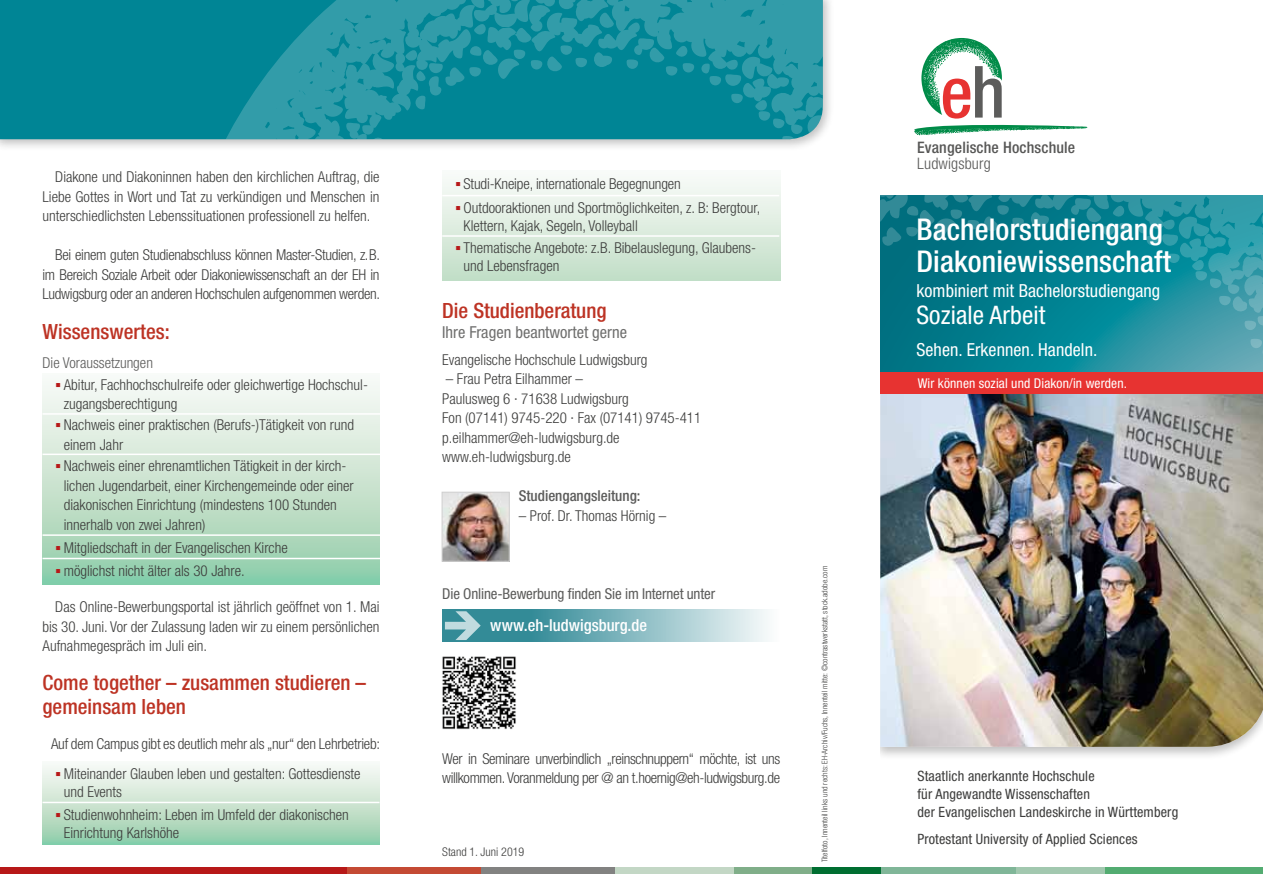
<style>
.page{position:relative;width:1263px;height:893px;background:#fff}
.page>*{position:absolute;margin:0;border:0;box-sizing:border-box;transform-origin:0 0}
.t1{font:500 condensed 30px/31.5px "Helvetica Neue LTW1 G";letter-spacing:.005em;color:#fff}
.t2{font:condensed 25.5px "Helvetica Neue LTW1 G";letter-spacing:.005em;color:#fff}
.t3{font:500 condensed 21px/24px "Helvetica Neue LTW1 G";color:#bd3324}
.t4{font:condensed 18px "Helvetica Neue LTW1 G";letter-spacing:.005em;color:#fff}
.t5{font:condensed 16.5px "Helvetica Neue LTW1 G";color:#6f6f6e}
.t6{font:500 condensed 16.5px "Helvetica Neue LTW1 G";color:#fff}
.t7{font:500 condensed 15.9px "Helvetica Neue LTW1 G";letter-spacing:.01em;color:#575756}
.t8{font:300 condensed 15.9px "Helvetica Neue LT";letter-spacing:.01em;color:#575756}
.t9{font:300 condensed 15px/19.5px "Helvetica Neue LT";color:#3c3c3b}
.t10{font:300 condensed 15px/19.5px "Helvetica Neue LT";letter-spacing:-.025em;color:#3c3c3b}
.t11{font:condensed 15px "Helvetica Neue LTW1 G";letter-spacing:-.01em;color:#5c5c5b}
.t12{font:500 condensed 15px "Helvetica Neue LTW1 G";color:#5c5c5b}
.t13{font:300 condensed 15px "Helvetica Neue LT";color:#5c5c5b}
.t14{font:condensed 14.25px/18px "Helvetica Neue LTW1 G";letter-spacing:.01em;color:#3c3c3b}
.t15{font:condensed 13.5px "Helvetica Neue LTW1 G";letter-spacing:.01em;color:#fff}
.t16{font:300 condensed 12px "Helvetica Neue LT";color:#3c3c3b}
.t17{font:300 condensed 7.8px "Helvetica Neue LT";color:#3c3c3b}
</style>
<div class="page">
<svg style="left:43px;top:765px;width:336px;height:80px;background:#c7e3cf"></svg>
<div style="left:871px;top:376px;width:392px;height:384px;background:#000;opacity:.25"></div>
<img style="left:880px;top:394px;width:383px;height:353px">
<svg style="left:880px;top:195px;width:383px;height:178px;background:#168695"></svg>
<div style="left:880px;top:373px;width:383px;height:21px;background:#e73331"></div>
<div style="left:442px;top:170px;width:338px;height:111px;background:linear-gradient(to bottom,#fbfcfb,#c2dec7)"></div>
<div style="left:0;top:0;width:835px;height:151px;background:#000;opacity:.25"></div>
<div style="left:0;top:0;width:40px;height:139px;background:#008595"></div>
<svg style="left:40px;top:0;width:783px;height:139px;background:#118d9c"></svg>
<svg style="left:914px;top:38px;width:174px;height:97px"></svg>
<svg style="left:43px;top:383px;width:336px;height:202px;background:#c7e3cf"></svg>
<div style="left:1016px;top:867px;width:89px;height:7px;background:#a2c8af"></div>
<div style="left:811px;top:867px;width:69px;height:7px;background:#006e31"></div>
<div style="left:733px;top:867px;width:78px;height:7px;background:#80ae89"></div>
<div style="left:614px;top:867px;width:119px;height:7px;background:#c3d7c5"></div>
<div style="left:481px;top:867px;width:133px;height:7px;background:#828281"></div>
<div style="left:347px;top:867px;width:134px;height:7px;background:#c44a34"></div>
<div style="left:0;top:867px;width:347px;height:7px;background:#b71818"></div>
<div style="left:880px;top:867px;width:136px;height:7px;background:#80b698"></div>
<div style="left:1105px;top:867px;width:158px;height:7px;background:#53ac71"></div>
<div style="left:864px;top:189px;width:16px;height:577px;background:#fff"></div>
<hr style="left:43px;top:413px;width:338px;height:2px;background:#fff">
<hr style="left:43px;top:454px;width:338px;height:1px;background:#fff">
<hr style="left:43px;top:534px;width:338px;height:2px;background:#fff">
<hr style="left:43px;top:558px;width:338px;height:1px;background:#fff">
<hr style="left:43px;top:802px;width:336px;height:1px;background:#fff">
<hr style="left:442px;top:195px;width:337px;height:1px;background:#fff">
<hr style="left:442px;top:235px;width:337px;height:2px;background:#fff">
<svg style="left:442px;top:610px;width:326px;height:32px;background:#80b6be"></svg>
<svg style="left:445px;top:611px;width:36px;height:29px"></svg>
<img style="left:442px;top:656px;width:74px;height:74px">
<img style="left:444px;top:494px;width:63px;height:65px">
<div style="left:442px;top:492px;width:67px;height:69px;border:1px solid #d0d0d0"></div>
<svg style="left:56px;top:383px;width:4px;height:4px"></svg>
<svg style="left:56px;top:423px;width:4px;height:4px"></svg>
<svg style="left:56px;top:464px;width:4px;height:4px"></svg>
<svg style="left:56px;top:546px;width:4px;height:4px"></svg>
<svg style="left:56px;top:569px;width:4px;height:4px"></svg>
<svg style="left:56px;top:772px;width:4px;height:4px"></svg>
<svg style="left:56px;top:813px;width:4px;height:4px"></svg>
<svg style="left:456px;top:182px;width:4px;height:4px"></svg>
<svg style="left:456px;top:206px;width:4px;height:4px"></svg>
<svg style="left:456px;top:246px;width:4px;height:4px"></svg>
<p class="t9" style="left:43px;top:167px;width:339px;text-align:justify;text-indent:13px">Diakone und Diakoninnen haben den kirchlichen Auftrag, die Liebe Gottes in Wort und Tat zu verkündigen und Menschen in unterschiedlichsten Lebenssituationen professionell zu helfen.</p>
<p class="t9" style="left:43px;top:245px;width:339px;text-align:justify;text-indent:13px">Bei einem guten Studienabschluss können Master-Studien, z.B. im Bereich Soziale Arbeit oder Diakoniewissenschaft an der EH in Ludwigsburg oder an anderen Hochschulen aufgenommen werden.</p>
<h3 class="t3" style="left:43px;top:320px;width:129px">Wissenswertes:</h3>
<p class="t13" style="left:43px;top:354px;width:112px">Die Voraussetzungen</p>
<p class="t9" style="left:64px;top:374px;width:304px">Abitur, Fachhochschulreife oder gleichwertige Hochschul&shy;zugangsberechtigung</p>
<p class="t9" style="left:64px;top:415px;width:292px">Nachweis einer praktischen (Berufs-)Tätigkeit von rund einem Jahr</p>
<p class="t9" style="left:64px;top:456px;width:291px">Nachweis einer ehrenamtlichen Tätigkeit in der kirch&shy;lichen Jugendarbeit, einer Kirchengemeinde oder einer diakonischen Einrichtung (mindestens 100 Stunden innerhalb von zwei Jahren)</p>
<p class="t9" style="left:64px;top:536px;width:225px;line-height:23.4px">Mitgliedschaft in der Evangelischen Kirche möglichst nicht älter als 30 Jahre.</p>
<p class="t9" style="left:43px;top:597px;width:338px;text-align:justify;text-indent:13px">Das Online-Bewerbungsportal ist jährlich geöffnet von 1. Mai bis 30. Juni. Vor der Zulassung laden wir zu einem persönlichen Aufnahmegespräch im Juli ein.</p>
<h3 class="t3" style="left:43px;top:671px;width:325px">Come together – zusammen studieren – gemeinsam leben</h3>
<p class="t9" style="left:51px;top:728px;width:331px;line-height:30.6px;text-align:center">Auf dem Campus gibt es deutlich mehr als „nur“ den Lehrbetrieb:<br>Miteinander Glauben leben und gestalten: Gottesdienste</p>
<p class="t9" style="left:64px;top:781px;width:287px;line-height:22.4px">und Events<br>Studienwohnheim: Leben im Umfeld der diakonischen</p>
<p class="t9" style="left:64px;top:822px;width:117px">Einrichtung Karlshöhe</p>
<p class="t9" style="left:463px;top:171px;width:298px;line-height:24px">Studi-Kneipe, internationale Begegnungen<br>Outdooraktionen und Sportmöglichkeiten, z. B: Bergtour,</p>
<p class="t9" style="left:463px;top:214px;width:294px;line-height:22.4px">Klettern, Kajak, Segeln, Volleyball<br>Thematische Angebote: z.B. Bibelauslegung, Glaubens-</p>
<p class="t9" style="left:463px;top:256px;width:97px">und Lebensfragen</p>
<h3 class="t3" style="left:442px;top:299px;width:166px">Die Studienberatung</h3>
<p class="t5" style="left:442px;top:322px;width:186px">Ihre Fragen beantwortet gerne</p>
<p class="t9" style="left:442px;top:350px;width:207px">Evangelische Hochschule Ludwigsburg</p>
<p class="t9" style="left:442px;top:369px;width:261px">– Frau Petra Eilhammer –<br>Paulusweg 6 · 71638 Ludwigsburg<br>Fon (07141) 9745-220 · Fax (07141) 9745-411 p.eilhammer@eh-ludwigsburg.de www.eh-ludwigsburg.de</p>
<p class="t12" style="left:519px;top:487px;width:123px">Studiengangsleitung:</p>
<p class="t9" style="left:519px;top:506px;width:149px">– Prof. Dr. Thomas Hörnig –</p>
<p class="t11" style="left:442px;top:585px;width:274px">Die Online-Bewerbung finden Sie im Internet unter</p>
<p class="t6" style="left:490px;top:615px;width:158px">www.eh-ludwigsburg.de</p>
<p class="t10" style="left:442px;top:749px;width:340px">Wer in Seminare unverbindlich „reinschnuppern“ möchte, ist uns willkommen. Voranmeldung per @ an t.hoernig@eh-ludwigsburg.de</p>
<p class="t16" style="left:442px;top:845px;width:84px">Stand 1. Juni 2019</p>
<p class="t17" style="left:820px;top:862px;width:298px;rotate:-90deg">Titelfoto, Innenteil links und rechts: EH-Archiv/Fuchs, Innenteil mitte: ©contrastwerkstatt, stock.adobe.com</p>
<p class="t7" style="left:917px;top:137px;width:159px">Evangelische Hochschule</p>
<p class="t8" style="left:917px;top:154px;width:75px">Ludwigsburg</p>
<h1 class="t1" style="left:916px;top:214px;width:256px">Bachelorstudiengang<br>Diakoniewissenschaft</h1>
<p class="t4" style="left:916px;top:280px;width:245px">kombiniert mit Bachelorstudiengang</p>
<h2 class="t2" style="left:916px;top:300px;width:131px">Soziale Arbeit</h2>
<p class="t4" style="left:916px;top:339px;width:183px">Sehen. Erkennen. Handeln.</p>
<p class="t15" style="left:918px;top:375px;width:211px">Wir können sozial und Diakon/in werden.</p>
<p class="t14" style="left:917px;top:767px;width:262px">Staatlich anerkannte Hochschule<br>für Angewandte Wissenschaften<br>der Evangelischen Landeskirche in Württemberg</p>
<p class="t14" style="left:917px;top:830px;width:222px">Protestant University of Applied Sciences</p>
</div>
